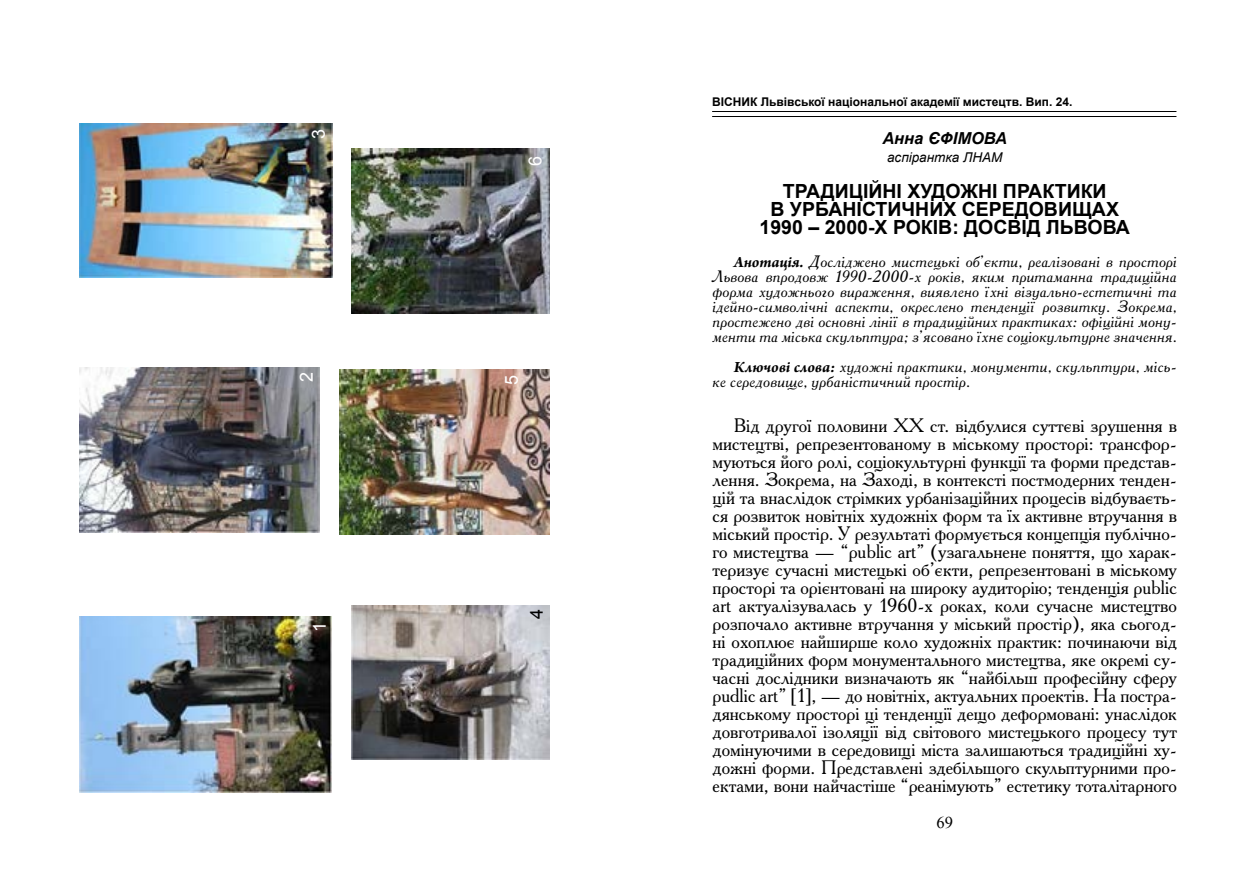
<style>
.page{position:relative;width:1259px;height:893px;background:#fff}
.page>*{position:absolute;margin:0;border:0;box-sizing:border-box;transform-origin:0 0}
.t1{font:19.5px/18px "Academy C";color:#000;text-align:justify}
.t2{font:700 19.5px/18px "Arial";color:#000;text-align:center}
.t3{font:18px "Arial";color:#fff}
.t4{font:18px "Arial";color:#000101}
.t5{font:italic 16.5px/15px "Academy C";color:#000;text-align:justify}
.t6{font:italic 700 16.5px "Arial";color:#000}
.t7{font:16.5px "Times New Roman";color:#000}
.t8{font:italic 13.5px "Arial";color:#000}
.t9{font:700 12px "Arial";color:#000}
.s1{font-family:"Arno Pro";font-weight:700}
</style>
<div class="page">
<hr style="left:712px;top:111px;width:464px;height:1px;background:#000">
<hr style="left:712px;top:116px;width:464px;height:1px;background:#000">
<img style="left:80px;top:367px;width:240px;height:165px">
<img style="left:351px;top:605px;width:199px;height:155px">
<img style="left:339px;top:370px;width:211px;height:165px">
<img style="left:80px;top:123px;width:253px;height:155px">
<img style="left:351px;top:149px;width:199px;height:165px">
<img style="left:80px;top:617px;width:252px;height:175px">
<p class="t3" style="left:307px;top:139px;width:12px;rotate:-90deg">3</p>
<p class="t3" style="left:294px;top:382px;width:12px;rotate:-90deg">2</p>
<p class="t3" style="left:308px;top:632px;width:12px;rotate:-90deg">1</p>
<p class="t3" style="left:523px;top:166px;width:12px;rotate:-90deg">6</p>
<p class="t3" style="left:500px;top:385px;width:12px;rotate:-90deg">5</p>
<p class="t4" style="left:525px;top:619px;width:12px;rotate:-90deg">4</p>
<p class="t9" style="left:712px;top:94px;width:362px">ВІСНИК Львівської національної академії мистецтв. Вип. 24.</p>
<p class="t6" style="left:882px;top:127px;width:123px">Анна Єфімова</p>
<p class="t8" style="left:887px;top:149px;width:117px">аспірантка ЛНАМ</p>
<p class="t2" style="left:759px;top:183px;width:372px">ТРАДИЦІЙНІ ХУДОЖНІ ПРАКТИКИ<br>В УРБАНІСТИЧНИХ СЕРЕДОВИЩАХ<br>1990 – 2000-Х РОКІВ: ДОСВІД ЛЬВОВА</p>
<p class="t5" style="left:712px;top:254px;width:466px;text-indent:21px"><span class="s1">Анотація.</span> Досліджено мистецькі об’єкти, реалізовані в просторі Львова впродовж 1990-2000-х років, яким притаманна традиційна форма художнього вираження, виявлено їхні візуально-естетичні та ідейно-символічні аспекти, окреслено тенденції розвитку. Зокрема, простежено дві основні лінії в традиційних практиках: офіційні мону&shy;менти та міська скульптура; з’ясовано їхнє соціокультурне значення.</p>
<p class="t5" style="left:712px;top:359px;width:466px;text-indent:21px"><span class="s1">Ключові слова:</span> художні практики, монументи, скульптури, місь&shy;ке середовище, урбаністичний простір.</p>
<p class="t1" style="left:712px;top:416px;width:466px;text-indent:21px">Від другої половини ХХ ст. відбулися суттєві зрушення в мистецтві, репрезентованому в міському просторі: трансфор&shy;муються його ролі, соціокультурні функції та форми представ&shy;лення. Зокрема, на Заході, в контексті постмодерних тенден&shy;цій та внаслідок стрімких урбанізаційних процесів відбуваєть&shy;ся розвиток новітніх художніх форм та їх активне втручання в міський простір. У результаті формується концепція публічно&shy;го мистецтва — “public art” (узагальнене поняття, що харак&shy;теризує сучасні мистецькі об’єкти, репрезентовані в міському просторі та орієнтовані на широку аудиторію; тенденція public art актуалізувалась у 1960-х роках, коли сучасне мистецтво розпочало активне втручання у міський простір), яка сьогод&shy;ні охоплює найширше коло художніх практик: починаючи від традиційних форм монументального мистецтва, яке окремі су&shy;часні дослідники визначають як “найбільш професійну сферу pudlic art” [1], — до новітніх, актуальних проектів. На постра&shy;дянському просторі ці тенденції дещо деформовані: унаслідок довготривалої ізоляції від світового мистецького процесу тут домінуючими в середовищі міста залишаються традиційні ху&shy;дожні форми. Представлені здебільшого скульптурними про&shy;ектами, вони найчастіше “реанімують” естетику тоталітарного</p>
<p class="t7" style="left:936px;top:811px;width:18px">69</p>
</div>
